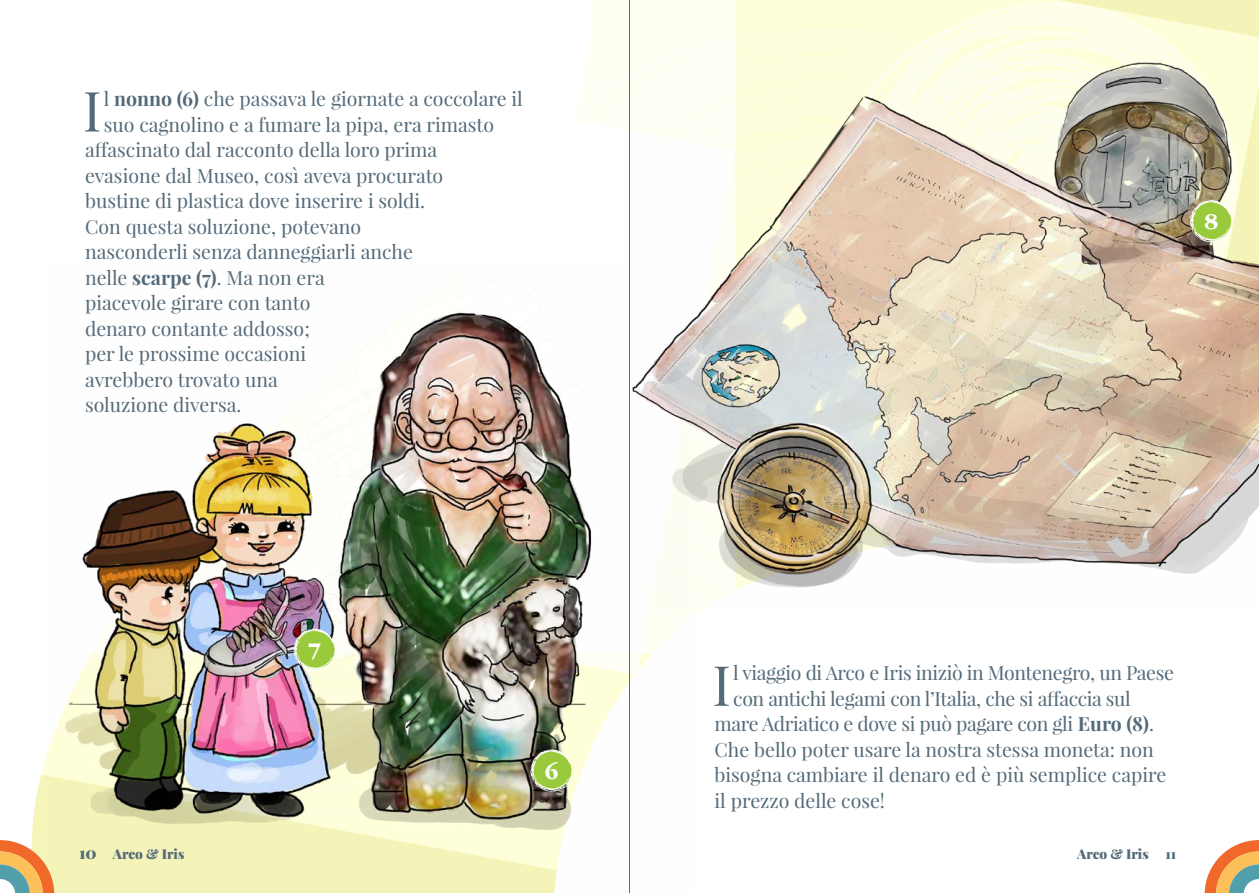
<style>
.page{position:relative;width:1259px;height:893px;background:#fff}
.page>*{position:absolute;margin:0;border:0;box-sizing:border-box;transform-origin:0 0}
.TEXT{font:55.5px "Playfair Display";color:#546a78}
.t1{font:700 23.25px "ITC Garamond Std";color:#fff}
.TEXT-2{font:19.5px "Playfair Display";color:#546a78}
.TEXT-3{font:19.5px "Playfair Display";letter-spacing:-.02em;color:#546a78}
.t2{font:900 13.5px "Playfair Display";color:#546a78}
.s1{font-weight:700}
.s2{font-size:16.5px}
</style>
<div class="page">
<svg style="left:32px;top:0;width:591px;height:840px"></svg>
<img style="left:45px;top:263px;width:647px;height:630px">
<img style="left:623px;top:0;width:636px;height:606px">
<img style="left:123px;top:78px;width:508px;height:733px">
<svg style="left:1189px;top:200px;width:44px;height:42px"></svg>
<svg style="left:0;top:840px;width:54px;height:53px"></svg>
<svg style="left:1204px;top:840px;width:55px;height:53px"></svg>
<hr style="left:629px;top:0;width:1px;height:893px;background:#546a78">
<p class="TEXT" style="left:83px;top:76px;width:20px">I</p>
<p class="TEXT-2" style="left:104px;top:87px;width:420px">l <span class="s1">nonno (6)</span> che passava le giornate a coccolare il</p>
<p class="TEXT-2" style="left:104px;top:112px;width:392px">suo cagnolino e a fumare la pipa, era rimasto</p>
<p class="TEXT-2" style="left:85px;top:138px;width:354px">affascinato dal racconto della loro prima</p>
<p class="TEXT-2" style="left:85px;top:163px;width:360px">evasione dal Museo, così aveva procurato</p>
<p class="TEXT-2" style="left:85px;top:189px;width:341px">bustine di plastica dove inserire i soldi.</p>
<p class="TEXT-2" style="left:85px;top:214px;width:278px">Con questa soluzione, potevano</p>
<p class="TEXT-2" style="left:85px;top:240px;width:329px">nasconderli senza danneggiarli anche</p>
<p class="TEXT-2" style="left:85px;top:265px;width:241px">nelle <span class="s1">scarpe (7)</span>. Ma non era</p>
<p class="TEXT-2" style="left:85px;top:291px;width:227px">piacevole girare con tanto</p>
<p class="TEXT-2" style="left:85px;top:316px;width:226px">denaro contante addosso;</p>
<p class="TEXT-2" style="left:85px;top:342px;width:223px">per le prossime occasioni</p>
<p class="TEXT-2" style="left:85px;top:367px;width:194px">avrebbero trovato una</p>
<p class="TEXT-2" style="left:85px;top:393px;width:158px">soluzione diversa.</p>
<p class="t1" style="left:1204px;top:209px;width:15px">8</p>
<p class="t1" style="left:308px;top:637px;width:15px">7</p>
<p class="t1" style="left:545px;top:758px;width:15px">6</p>
<p class="TEXT" style="left:712px;top:650px;width:20px">I</p>
<p class="TEXT-3" style="left:733px;top:661px;width:442px">l viaggio di Arco e Iris iniziò in Montenegro, un Paese</p>
<p class="TEXT-3" style="left:733px;top:686px;width:399px">con antichi legami con l’Italia, che si affaccia sul</p>
<p class="TEXT-3" style="left:714px;top:712px;width:441px">mare Adriatico e dove si può pagare con gli <span class="s1">Euro (8)</span>.</p>
<p class="TEXT-2" style="left:714px;top:737px;width:441px">Che bello poter usare la nostra stessa moneta: non</p>
<p class="TEXT-2" style="left:714px;top:763px;width:453px">bisogna cambiare il denaro ed è più semplice capire</p>
<p class="TEXT-2" style="left:714px;top:788px;width:172px">il prezzo delle cose!</p>
<p class="t2" style="left:79px;top:845px;width:107px"><span class="s2">10</span> Arco &amp; Iris</p>
<p class="t2" style="left:1077px;top:845px;width:100px">Arco &amp; Iris 11</p>
</div>
